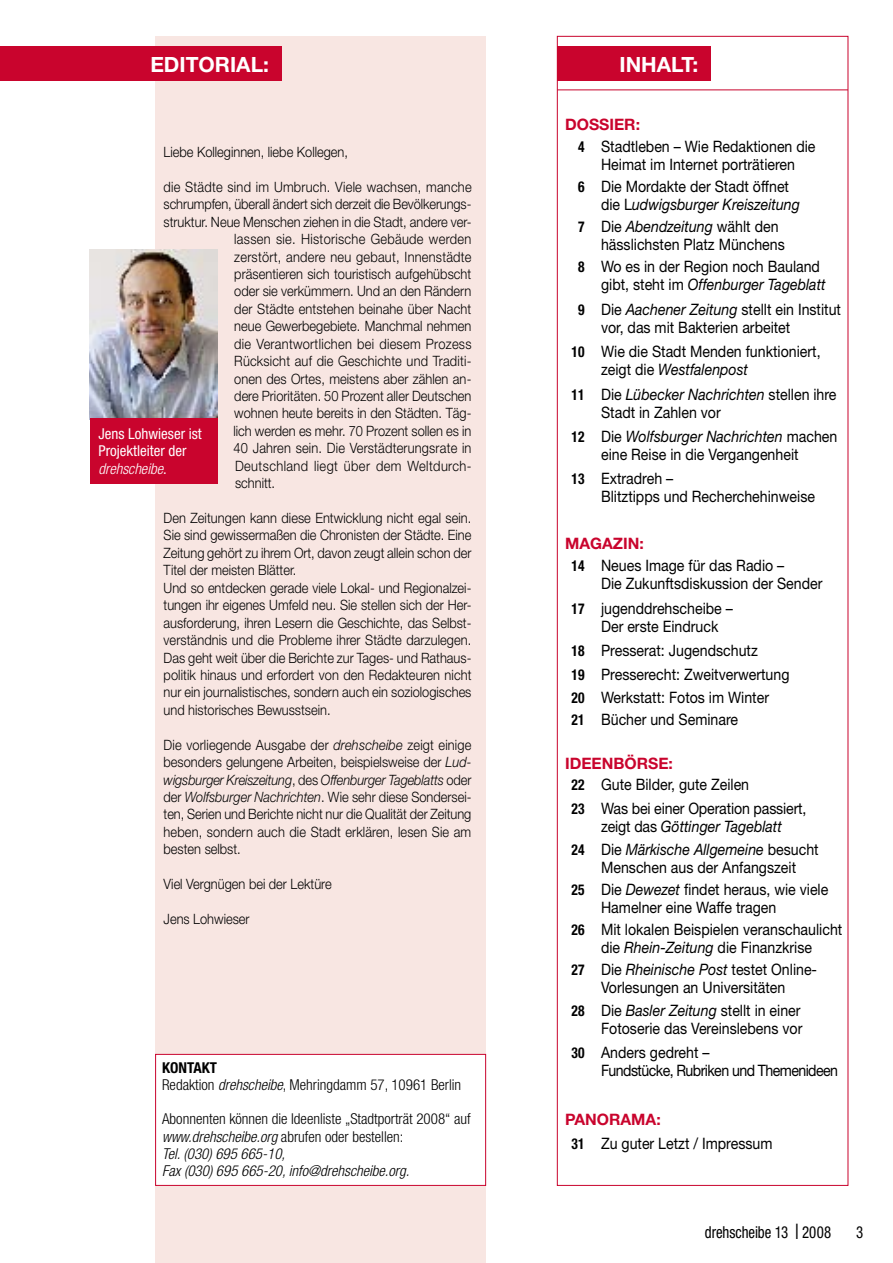
<style>
.page{position:relative;width:893px;height:1263px;background:#fff}
.page>*{position:absolute;margin:0;border:0;box-sizing:border-box;transform-origin:0 0}
.t1{font:700 21px "Helvetica Neue";color:#fff}
.t2{font:condensed 16.5px "Helvetica Neue";letter-spacing:-.005em;color:#000;scale:.9 1}
.t3{font:15.75px/24.5px "Helvetica Neue";color:#000;scale:.9 1}
.t4{font:italic 15.75px/24.5px "Helvetica Neue";color:#000;scale:.9 1}
.t5{font:15.75px/18px "Helvetica Neue";letter-spacing:-.04em;color:#000;scale:.9 1}
.t6{font:italic 300 condensed 15px/17.2px "Helvetica Neue";color:#000}
.t7{font:300 condensed 15px/17.2px "Helvetica Neue";color:#000}
.t8{font:condensed 15px/17.2px "Helvetica Neue";color:#fff}
.t9{font:300 14.25px/17.4px "Helvetica Neue";color:#000;scale:.9 1}
.t10{font:300 14.25px "Helvetica Neue";letter-spacing:.02em;color:#000;scale:.9 1}
.t11{font:300 14.25px "Helvetica Neue";letter-spacing:.025em;color:#000;scale:.9 1}
.t12{font:300 14.25px "Helvetica Neue";letter-spacing:.03em;color:#000;scale:.9 1}
.s1{font-style:italic}
.s2{font-weight:300;font-style:italic}
.s3{font-weight:700}
.s4{font-style:normal}
.s5{font-weight:700;color:#c9042d}
.s6{font-weight:700;font-stretch:condensed;font-size:15px}
.s7{font-weight:700;font-style:normal;font-stretch:condensed;font-size:15px}
.s8{font-size:21.45px}
</style>
<div class="page">
<div style="left:155px;top:36px;width:331px;height:1227px;background:#f8e6e2"></div>
<div style="left:557px;top:46px;width:154px;height:35px;background:#c9042d"></div>
<hr style="left:557px;top:90px;width:291px;height:1px;background:#c9042d">
<div style="left:156px;top:1054px;width:330px;height:131px;background:#fff"></div>
<div style="left:155px;top:1054px;width:331px;height:131px;border:1px solid #c9042d"></div>
<img style="left:90px;top:249px;width:127px;height:170px">
<div style="left:0;top:46px;width:282px;height:35px;background:#c9042d"></div>
<div style="left:90px;top:419px;width:128px;height:65px;background:#c9042d"></div>
<h1 class="t1" style="left:150px;top:51px;width:120px">EDITORIAL:</h1>
<p class="t9" style="left:164px;top:143px;width:206px">Liebe Kolleginnen, liebe Kollegen,</p>
<p class="t9" style="left:164px;top:178px;width:344px">die Städte sind im Umbruch. Viele wachsen, manche</p>
<p class="t9" style="left:164px;top:195px;width:344px">schrumpfen, überall ändert sich derzeit die Bevölkerungs-</p>
<p class="t9" style="left:164px;top:213px;width:344px">struktur. Neue Menschen ziehen in die Stadt, andere ver-</p>
<p class="t11" style="left:234px;top:230px;width:265px">lassen sie. Historische Gebäude werden</p>
<p class="t10" style="left:234px;top:248px;width:265px">zerstört, andere neu gebaut, Innenstädte</p>
<p class="t9" style="left:234px;top:265px;width:265px">präsentieren sich touristisch aufgehübscht</p>
<p class="t9" style="left:234px;top:282px;width:265px">oder sie verkümmern. Und an den Rändern</p>
<p class="t9" style="left:234px;top:300px;width:265px">der Städte entstehen beinahe über Nacht</p>
<p class="t9" style="left:234px;top:317px;width:265px">neue Gewerbegebiete. Manchmal nehmen</p>
<p class="t10" style="left:234px;top:335px;width:265px">die Verantwortlichen bei diesem Prozess</p>
<p class="t9" style="left:234px;top:352px;width:265px">Rücksicht auf die Geschichte und Traditi-</p>
<p class="t9" style="left:234px;top:369px;width:265px">onen des Ortes, meistens aber zählen an-</p>
<p class="t9" style="left:234px;top:387px;width:265px">dere Prioritäten. 50 Prozent aller Deutschen</p>
<p class="t9" style="left:234px;top:404px;width:265px">wohnen heute bereits in den Städten. Täg-</p>
<p class="t9" style="left:234px;top:422px;width:266px">lich werden es mehr. 70 Prozent sollen es in</p>
<p class="t9" style="left:234px;top:439px;width:266px">40 Jahren sein. Die Verstädterungsrate in</p>
<p class="t12" style="left:235px;top:457px;width:264px">Deutschland liegt über dem Weltdurch-</p>
<p class="t9" style="left:235px;top:474px;width:46px">schnitt.</p>
<p class="t9" style="left:164px;top:509px;width:344px">Den Zeitungen kann diese Entwicklung nicht egal sein.<br>Sie sind gewissermaßen die Chronisten der Städte. Eine Zeitung gehört zu ihrem Ort, davon zeugt allein schon der Titel der meisten Blätter.<br>Und so entdecken gerade viele Lokal- und Regionalzei&shy;tungen ihr eigenes Umfeld neu. Sie stellen sich der Her&shy;ausforderung, ihren Lesern die Geschichte, das Selbst&shy;verständnis und die Probleme ihrer Städte darzulegen.<br>Das geht weit über die Berichte zur Tages- und Rathaus&shy;politik hinaus und erfordert von den Redakteuren nicht nur ein journalistisches, sondern auch ein soziologisches und historisches Bewusstsein.</p>
<p class="t9" style="left:164px;top:736px;width:344px;text-align:justify">Die vorliegende Ausgabe der <span class="s1">drehscheibe</span> zeigt einige besonders gelungene Arbeiten, beispielsweise der <span class="s1">Lud&shy;wigsburger Kreiszeitung</span>, des <span class="s1">Offenburger Tageblatts</span> oder der <span class="s1">Wolfsburger Nachrichten</span>. Wie sehr diese Sondersei&shy;ten, Serien und Berichte nicht nur die Qualität der Zeitung heben, sondern auch die Stadt erklären, lesen Sie am besten selbst.</p>
<p class="t9" style="left:164px;top:875px;width:188px">Viel Vergnügen bei der Lektüre</p>
<p class="t9" style="left:164px;top:910px;width:97px">Jens Lohwieser</p>
<p class="t8" style="left:99px;top:425px;width:105px">Jens Lohwieser ist<br>Projektleiter der <span class="s2">drehscheibe</span>.</p>
<p class="t7" style="left:162px;top:1058px;width:301px"><span class="s3">KONTAKT<br></span>Redaktion <span class="s1">drehscheibe</span>, Mehringdamm 57, 10961 Berlin</p>
<p class="t6" style="left:162px;top:1110px;width:310px"><span class="s4">Abonnenten können die Ideenliste „Stadtporträt 2008“ auf </span>www.drehscheibe.org <span class="s4">abrufen oder bestellen:<br></span>Tel. (030) 695 665-10,<br>Fax (030) 695 665-20, info@drehscheibe.org.</p>
<h1 class="t1" style="left:620px;top:51px;width:80px">INHALT:</h1>
<p class="t3" style="left:578px;top:114px;width:265px;line-height:21.5px;text-indent:-13px"><span class="s5">DOSSIER:<br></span><span class="s6">4</span> Stadtleben – Wie Redaktionen die</p>
<p class="t3" style="left:578px;top:153px;width:243px;line-height:22.2px;text-indent:23px">Heimat im Internet porträtieren<br><span class="s6">6</span> Die Mordakte der Stadt öffnet</p>
<p class="t4" style="left:578px;top:193px;width:248px;line-height:22.2px;text-indent:23px"><span class="s4">die L</span>udwigsburger Kreiszeitung<br><span class="s7">7</span> <span class="s4">Die</span> Abendzeitung <span class="s4">wählt den</span></p>
<p class="t3" style="left:578px;top:233px;width:270px;line-height:22.2px;text-indent:23px">hässlichsten Platz Münchens<br><span class="s6">8</span> Wo es in der Region noch Bauland</p>
<p class="t4" style="left:578px;top:272px;width:294px;text-align:center"><span class="s4">gibt, steht im</span> Offenburger Tageblatt<br><span class="s7">9</span> <span class="s4">Die</span> Aachener Zeitung <span class="s4">stellt ein Institut</span></p>
<p class="t3" style="left:572px;top:315px;width:278px;text-align:center">vor, das mit Bakterien arbeitet<br><span class="s6">10</span> Wie die Stadt Menden funktioniert,</p>
<p class="t4" style="left:572px;top:357px;width:296px;text-indent:29px"><span class="s4">zeigt die</span> Westfalenpost<br><span class="s7">11</span> <span class="s4">Die</span> Lübecker Nachrichten <span class="s4">stellen ihre</span></p>
<p class="t3" style="left:572px;top:399px;width:297px;text-indent:29px">Stadt in Zahlen vor<br><span class="s6">12</span> Die <span class="s1">Wolfsburger Nachrichten</span> machen</p>
<p class="t3" style="left:572px;top:442px;width:254px;text-indent:29px">eine Reise in die Vergangenheit<br><span class="s6">13</span> Extradreh –</p>
<p class="t3" style="left:601px;top:484px;width:239px">Blitztipps und Recherchehinweise</p>
<p class="t3" style="left:572px;top:532px;width:238px;line-height:22.2px;text-indent:-7px"><span class="s5">MAGAZIN:<br></span><span class="s6">14</span> Neues Image für das Radio –</p>
<p class="t3" style="left:572px;top:571px;width:280px;text-indent:29px">Die Zukunftsdiskussion der Sender<br><span class="s6">17</span> jugenddrehscheibe –</p>
<p class="t3" style="left:572px;top:613px;width:244px;text-indent:29px">Der erste Eindruck<br><span class="s6">18</span> Presserat: Jugendschutz<br><span class="s6">19</span> Presserecht: Zweitverwertung</p>
<p class="t3" style="left:572px;top:686px;width:221px;line-height:22.2px"><span class="s6">20</span> Werkstatt: Fotos im Winter<br><span class="s6">21</span> Bücher und Seminare</p>
<p class="t3" style="left:572px;top:752px;width:199px;line-height:21.5px;text-indent:-7px"><span class="s5">IDEENBÖRSE:<br></span><span class="s6">22</span> Gute Bilder, gute Zeilen</p>
<p class="t3" style="left:572px;top:799px;width:263px;line-height:18px;text-align:center"><span class="s6">23</span> Was bei einer Operation passiert, zeigt das <span class="s1">Göttinger Tageblatt</span></p>
<p class="t3" style="left:572px;top:840px;width:276px;line-height:18px;text-align:center"><span class="s6">24</span> Die <span class="s1">Märkische Allgemeine</span> besucht<br>Menschen aus der Anfangszeit</p>
<p class="t3" style="left:601px;top:880px;width:254px;line-height:18px;text-indent:-29px"><span class="s6">25</span> Die <span class="s1">Dewezet</span> findet heraus, wie viele<br>Hamelner eine Waffe tragen</p>
<p class="t3" style="left:572px;top:920px;width:302px;line-height:18px;text-align:center"><span class="s6">26</span> Mit lokalen Beispielen veranschaulicht die <span class="s1">Rhein-Zeitung</span> die Finanzkrise</p>
<p class="t3" style="left:572px;top:960px;width:274px;line-height:18px;text-align:center"><span class="s6">27</span> Die <span class="s1">Rheinische Post</span> testet Online-<br>Vorlesungen an Universitäten</p>
<p class="t3" style="left:572px;top:1001px;width:258px;line-height:18px;text-align:right"><span class="s6">28</span> Die <span class="s1">Basler Zeitung</span> stellt in einer<br>Fotoserie das Vereinslebens vor</p>
<p class="t5" style="left:601px;top:1043px;width:265px;text-indent:-29px"><span class="s6">30</span> Anders gedreht –<br>Fundstücke, Rubriken und Themenideen</p>
<p class="t3" style="left:572px;top:1107px;width:225px;text-indent:-7px"><span class="s5">PANORAMA:<br></span><span class="s6">31</span> Zu guter Letzt / Impressum</p>
<p class="t2" style="left:705px;top:1222px;width:142px">drehscheibe 13 <span class="s8">I</span> 2008</p>
</div>
